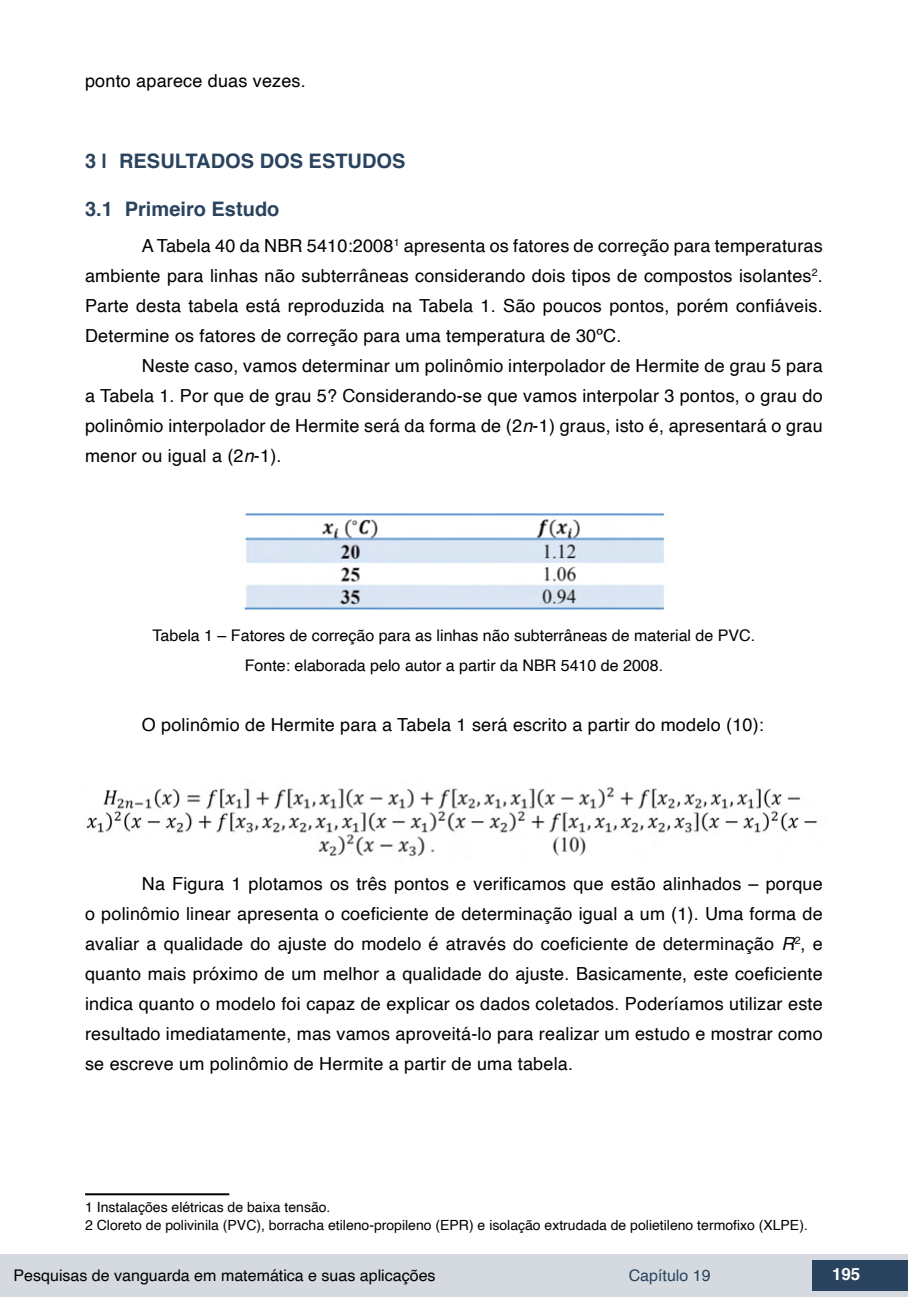
<style>
.page{position:relative;width:908px;height:1304px;background:#fff}
.page>*{position:absolute;margin:0;border:0;box-sizing:border-box;transform-origin:0 0}
.t1{font:700 20px "Helvetica";color:#2a435e}
.t2{font:18px/30px "Helvetica";letter-spacing:.01em;color:#000;text-align:justify}
.t3{font:700 16.8px "Helvetica";color:#fff}
.t4{font:16px/30.6px "Helvetica";color:#000;text-align:center}
.t5{font:16px "Helvetica";color:#2a435e}
.t6{font:14px/18px "Helvetica";color:#000}
.s1{font-style:italic}
</style>
<div class="page">
<div style="left:0;top:1254px;width:906px;height:43px;background:#d4dadf"></div>
<div style="left:812px;top:1261px;width:95px;height:30px;background:#2a435e"></div>
<img style="left:244px;top:513px;width:421px;height:97px">
<img style="left:86px;top:787px;width:731px;height:69px">
<hr style="left:85px;top:1193px;width:144px;height:2px;background:#000">
<p class="t2" style="left:85px;top:66px;width:222px">ponto aparece duas vezes.</p>
<p class="t1" style="left:85px;top:145px;width:321px">3 | RESULTADOS DOS ESTUDOS</p>
<p class="t1" style="left:85px;top:193px;width:196px">3.1 Primeiro Estudo</p>
<p class="t2" style="left:85px;top:231px;width:739px;text-indent:57px">A Tabela 40 da NBR 5410:2008<sup>1</sup> apresenta os fatores de correção para temperaturas ambiente para linhas não subterrâneas considerando dois tipos de compostos isolantes<sup>2</sup>.<br>Parte desta tabela está reproduzida na Tabela 1. São poucos pontos, porém confiáveis.<br>Determine os fatores de correção para uma temperatura de 30ºC.</p>
<p class="t2" style="left:85px;top:351px;width:738px;text-indent:57px">Neste caso, vamos determinar um polinômio interpolador de Hermite de grau 5 para a Tabela 1. Por que de grau 5? Considerando-se que vamos interpolar 3 pontos, o grau do polinômio interpolador de Hermite será da forma de (2<span class="s1">n</span>-1) graus, isto é, apresentará o grau menor ou igual a (2<span class="s1">n</span>-1).</p>
<p class="t4" style="left:152px;top:620px;width:604px">Tabela 1 – Fatores de correção para as linhas não subterrâneas de material de PVC.<br>Fonte: elaborada pelo autor a partir da NBR 5410 de 2008.</p>
<p class="t2" style="left:142px;top:711px;width:623px">O polinômio de Hermite para a Tabela 1 será escrito a partir do modelo (10):</p>
<p class="t2" style="left:85px;top:869px;width:739px;text-indent:57px">Na Figura 1 plotamos os três pontos e verificamos que estão alinhados – porque o polinômio linear apresenta o coeficiente de determinação igual a um (1). Uma forma de avaliar a qualidade do ajuste do modelo é através do coeficiente de determinação <span class="s1">R</span><sup>2</sup>, e quanto mais próximo de um melhor a qualidade do ajuste. Basicamente, este coeficiente indica quanto o modelo foi capaz de explicar os dados coletados. Poderíamos utilizar este resultado imediatamente, mas vamos aproveitá-lo para realizar um estudo e mostrar como se escreve um polinômio de Hermite a partir de uma tabela.</p>
<p class="t6" style="left:85px;top:1199px;width:724px">1 Instalações elétricas de baixa tensão.<br>2 Cloreto de polivinila (PVC), borracha etileno-propileno (EPR) e isolação extrudada de polietileno termofixo (XLPE).</p>
<p class="t4" style="left:14px;top:1260px;width:423px">Pesquisas de vanguarda em matemática e suas aplicações</p>
<p class="t5" style="left:628px;top:1263px;width:83px">Capítulo 19</p>
<p class="t3" style="left:831px;top:1261px;width:30px">195</p>
</div>
